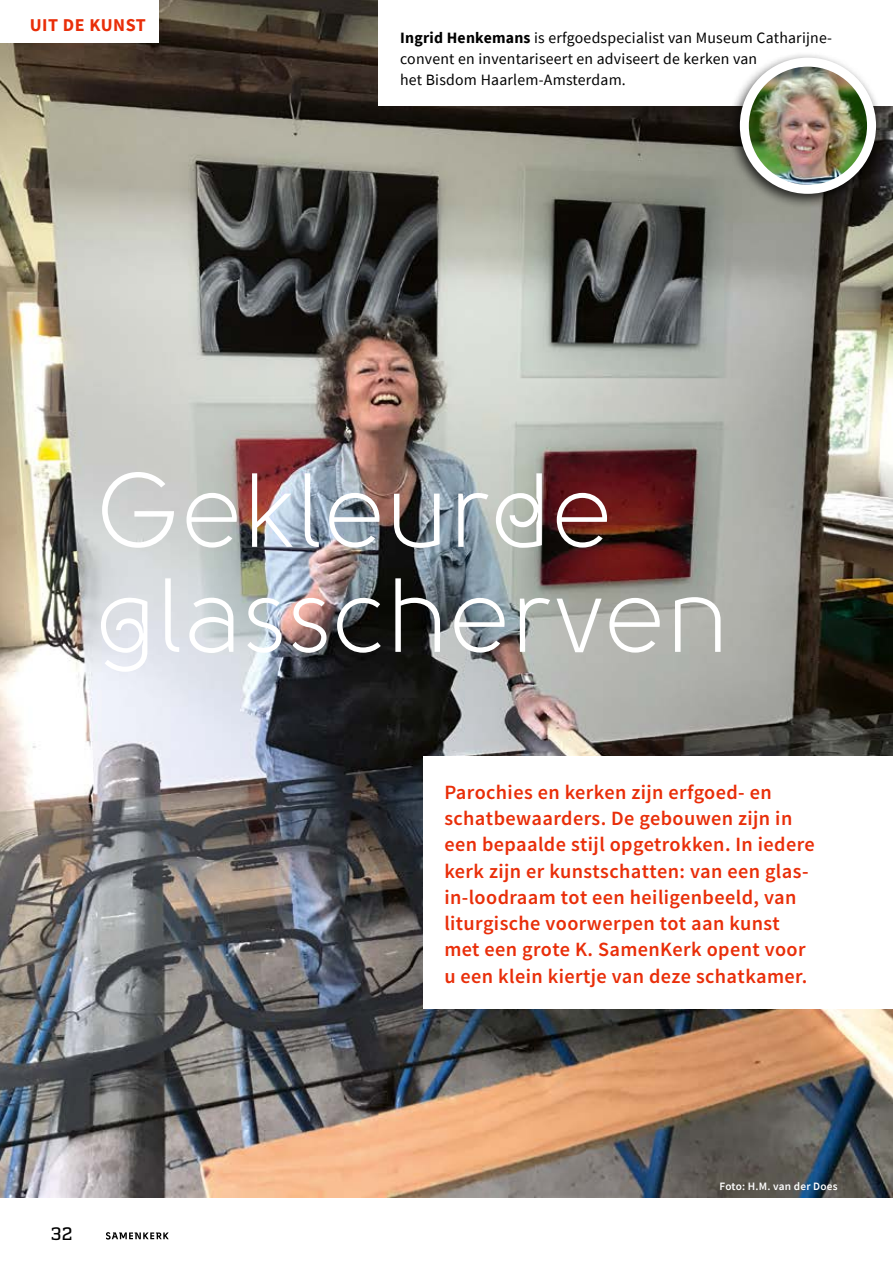
<style>
.page{position:relative;width:893px;height:1263px;background:#fff}
.page>*{position:absolute;margin:0;border:0;box-sizing:border-box;transform-origin:0 0}
.t1{font:105px/105px "Solomon";color:#fff}
.t2{font:600 20.25px/26.2px "Source Sans Pro";letter-spacing:.02em;color:#e92e09}
.t3{font:700 18px "Source Sans Pro";letter-spacing:.03em;color:#e92e09}
.t4{font:500 18px "Quadon";color:#000}
.t5{font:15.75px/21px "Source Sans Pro";letter-spacing:.015em;color:#000}
.t6{font:600 11.25px "Source Sans Pro";letter-spacing:.02em;color:#fff}
.s1{font-weight:700}
.s2{font-family:"Solomon Book Deco"}
</style>
<div class="page">
<img style="left:0;top:0;width:893px;height:1198px">
<div style="left:0;top:0;width:159px;height:43px;background:#fff"></div>
<div style="left:423px;top:757px;width:470px;height:252px;background:#fff"></div>
<svg style="left:106px;top:1232px;width:63px;height:7px"></svg>
<div style="left:379px;top:0;width:514px;height:106px;background:#fff"></div>
<div style="left:727px;top:52px;width:157px;height:157px;background:#000;opacity:.75"></div>
<img style="left:744px;top:62px;width:127px;height:127px;border-radius:64px">
<div style="left:740px;top:58px;width:136px;height:136px;border:9px solid #fff;border-radius:50%"></div>
<p class="t3" style="left:30px;top:12px;width:118px">UIT DE KUNST</p>
<p class="t5" style="left:400px;top:27px;width:434px"><span class="s1">Ingrid Henkemans</span> is erfgoedspecialist van Museum Catharijne&shy;convent en inventariseert en adviseert de kerken van<br>het Bisdom Haarlem-Amsterdam.</p>
<h1 class="t1" style="left:96px;top:459px;width:635px">Gekleur<span class="s2">d</span>e <span class="s2">g</span>lasscherven</h1>
<p class="t2" style="left:444px;top:779px;width:372px">Parochies en kerken zijn erfgoed- en schatbewaarders. De gebouwen zijn in een bepaalde stijl opgetrokken. In iedere kerk zijn er kunstschatten: van een glas&shy;in-loodraam tot een heiligenbeeld, van liturgische voorwerpen tot aan kunst met een grote K. SamenKerk opent voor u een klein kiertje van deze schatkamer.</p>
<p class="t4" style="left:51px;top:1223px;width:23px">32</p>
<p class="t6" style="left:720px;top:1179px;width:120px">Foto: H.M. van der Does</p>
</div>
